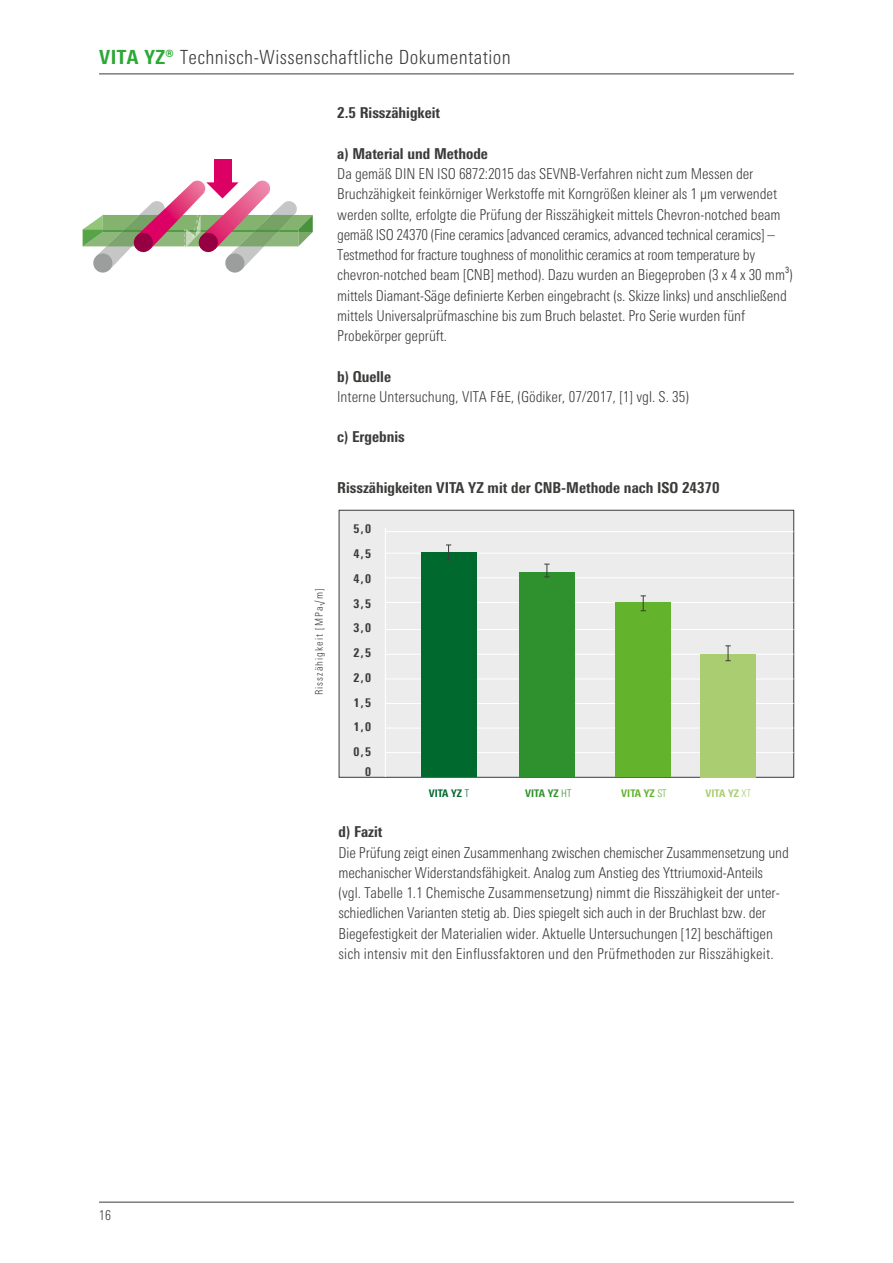
<style>
.page{position:relative;width:893px;height:1263px;background:#fff}
.page>*{position:absolute;margin:0;border:0;box-sizing:border-box;transform-origin:0 0}
.t1{font:300 condensed 19.5px "Univers Next Pro";letter-spacing:.02em;color:#3b3b3a}
.t2{font:300 condensed 15px/20.2px "Univers Next Pro";letter-spacing:-.005em;color:#3b3b3a}
.t3{font:800 condensed 15px "Univers Next Pro";color:#3b3b3a}
.t4{font:300 condensed 13.5px "Univers Next Pro";color:#3b3b3a}
.t5{font:800 condensed 12px/24.8px "Univers Next Pro";color:#3b3b3a;text-align:justify}
.t6{font:300 condensed 10.5px "Univers Next Pro";letter-spacing:.1em;color:#3b3b3a}
.t7{font:800 condensed 10.5px "Univers Next Pro";color:#2f912d}
.t8{font:800 condensed 10.5px "Univers Next Pro";color:#64b32c}
.t9{font:800 condensed 10.5px "Univers Next Pro";color:#aacd71}
.t10{font:800 condensed 10.5px "Univers Next Pro";color:#00692e}
.s1{font-weight:800;color:#2ba835}
.s2{font-weight:300}
</style>
<div class="page">
<hr style="left:99px;top:74px;width:695px;height:1px;background:#3b3b3a">
<hr style="left:99px;top:1202px;width:695px;height:1px;background:#3b3b3a">
<div style="left:339px;top:510px;width:455px;height:267px;background:#ececed;border:1px solid #3b3b3a"></div>
<svg style="left:93px;top:253px;width:19px;height:20px"></svg>
<svg style="left:225px;top:253px;width:19px;height:20px"></svg>
<div style="left:214px;top:159px;width:17px;height:26px;background:#dd0064"></div>
<svg style="left:83px;top:181px;width:230px;height:89px"></svg>
<hr style="left:385px;top:679px;width:409px;height:1px;background:#fff">
<hr style="left:385px;top:654px;width:409px;height:1px;background:#fff">
<hr style="left:385px;top:629px;width:409px;height:1px;background:#fff">
<hr style="left:385px;top:602px;width:409px;height:1px;background:#fff">
<hr style="left:385px;top:578px;width:409px;height:1px;background:#fff">
<hr style="left:385px;top:553px;width:409px;height:1px;background:#fff">
<hr style="left:385px;top:531px;width:409px;height:1px;background:#fff">
<hr style="left:385px;top:703px;width:409px;height:1px;background:#fff">
<hr style="left:385px;top:728px;width:409px;height:1px;background:#fff">
<hr style="left:385px;top:752px;width:409px;height:1px;background:#fff">
<hr style="left:385px;top:528px;width:1px;height:249px;background:#fff">
<div style="left:421px;top:553px;width:55px;height:224px;background:#00692e"></div>
<div style="left:519px;top:572px;width:56px;height:205px;background:#2f912d"></div>
<svg style="left:544px;top:564px;width:6px;height:14px"></svg>
<div style="left:616px;top:602px;width:55px;height:175px;background:#64b32c"></div>
<div style="left:700px;top:654px;width:56px;height:123px;background:#aacd71"></div>
<svg style="left:446px;top:545px;width:5px;height:16px"></svg>
<svg style="left:641px;top:596px;width:5px;height:15px"></svg>
<svg style="left:725px;top:645px;width:6px;height:16px"></svg>
<h1 class="t1" style="left:99px;top:46px;width:413px"><span class="s1">VITA YZ®</span> Technisch-Wissenschaftliche Dokumentation</h1>
<p class="t3" style="left:337px;top:104px;width:104px">2.5 Risszähigkeit</p>
<p class="t3" style="left:337px;top:145px;width:152px">a) Material und Methode</p>
<p class="t2" style="left:337px;top:164px;width:457px">Da gemäß DIN EN ISO 6872:2015 das SEVNB-Verfahren nicht zum Messen der Bruchzähigkeit feinkörniger Werkstoffe mit Korngrößen kleiner als 1 µm verwendet werden sollte, erfolgte die Prüfung der Risszähigkeit mittels Chevron-notched beam gemäß ISO 24370 (Fine ceramics [advanced ceramics, advanced technical ceramics] – Testmethod for fracture toughness of monolithic ceramics at room temperature by chevron-notched beam [CNB] method). Dazu wurden an Biegeproben (3 x 4 x 30 mm³) mittels Diamant-Säge definierte Kerben eingebracht (s. Skizze links) und anschließend mittels Universalprüfmaschine bis zum Bruch belastet. Pro Serie wurden fünf Probekörper geprüft.</p>
<p class="t3" style="left:337px;top:367px;width:55px">b) Quelle</p>
<p class="t2" style="left:337px;top:386px;width:353px">Interne Untersuchung, VITA F&amp;E, (Gödiker, 07/2017, [1] vgl. S. 35)</p>
<p class="t3" style="left:337px;top:428px;width:69px">c) Ergebnis</p>
<p class="t4" style="left:99px;top:1207px;width:14px">16</p>
<p class="t6" style="left:313px;top:695px;width:108px;rotate:-90deg">Risszähigkeit [MPa√m]</p>
<p class="t3" style="left:337px;top:479px;width:384px">Risszähigkeiten VITA YZ mit der CNB-Methode nach ISO 24370</p>
<p class="t5" style="left:354px;top:516px;width:19px">5,0<br>4,5<br>4,0<br>3,5<br>3,0<br>2,5<br>2,0<br>1,5<br>1,0<br>0,5</p>
<p class="t5" style="left:365px;top:759px;width:7px">0</p>
<p class="t10" style="left:429px;top:787px;width:42px">VITA YZ <span class="s2">T</span></p>
<p class="t7" style="left:525px;top:787px;width:48px">VITA YZ <span class="s2">HT</span></p>
<p class="t8" style="left:621px;top:787px;width:47px">VITA YZ <span class="s2">ST</span></p>
<p class="t9" style="left:706px;top:787px;width:47px">VITA YZ <span class="s2">XT</span></p>
<p class="t3" style="left:338px;top:823px;width:45px">d) Fazit</p>
<p class="t2" style="left:338px;top:842px;width:452px">Die Prüfung zeigt einen Zusammenhang zwischen chemischer Zusammensetzung und mechanischer Widerstandsfähigkeit. Analog zum Anstieg des Yttriumoxid-Anteils (vgl. Tabelle 1.1 Chemische Zusammensetzung) nimmt die Risszähigkeit der unter&shy;schiedlichen Varianten stetig ab. Dies spiegelt sich auch in der Bruchlast bzw. der Biegefestigkeit der Materialien wider. Aktuelle Untersuchungen [12] beschäftigen sich intensiv mit den Einflussfaktoren und den Prüfmethoden zur Risszähigkeit.</p>
</div>
